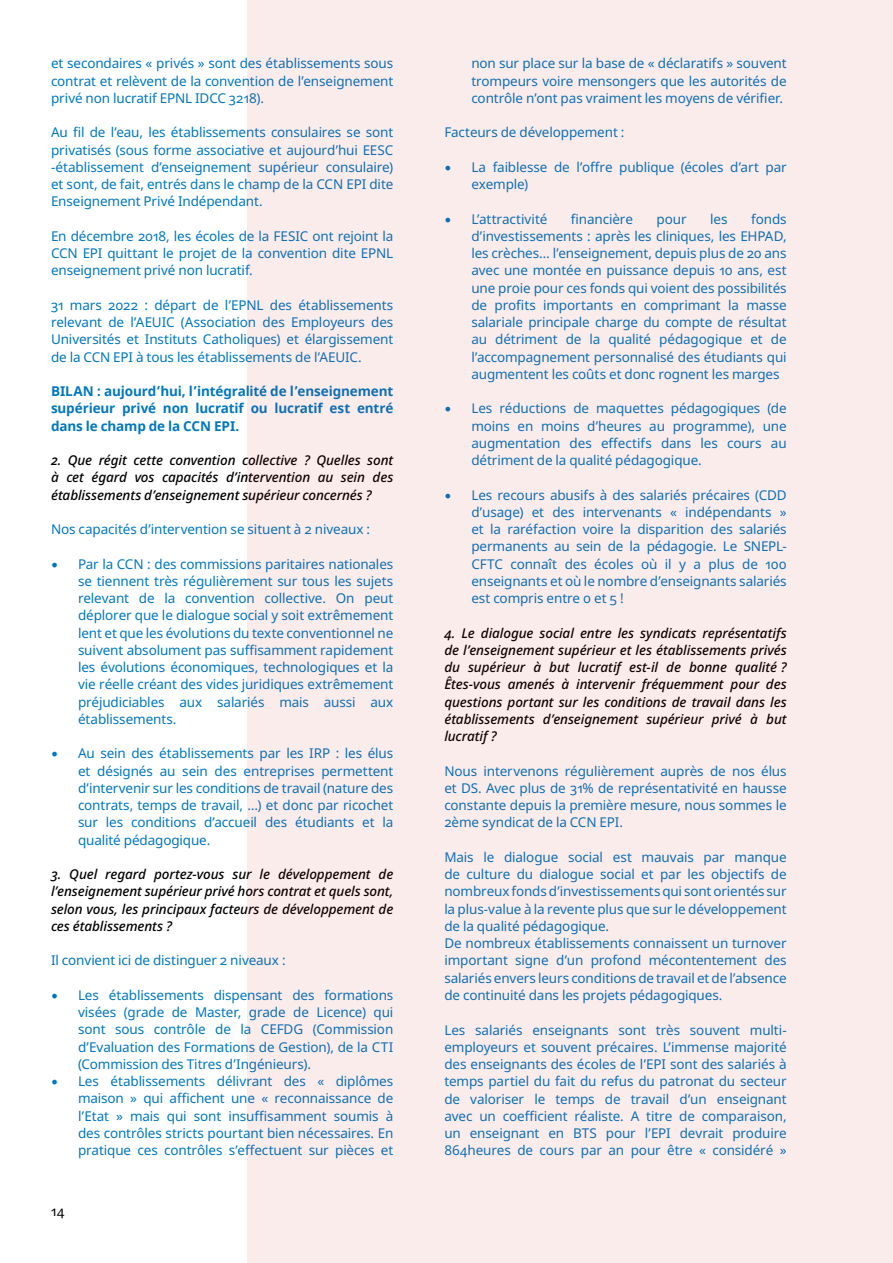
<style>
.page{position:relative;width:893px;height:1263px;background:#fff}
.page>*{position:absolute;margin:0;border:0;box-sizing:border-box;transform-origin:0 0}
.t1{font:13.5px/17.2px "Noto Sans";letter-spacing:-.01em;color:#0077c0;text-align:justify}
.t2{font:italic 500 13.5px/17.2px "Noto Sans";letter-spacing:-.01em;color:#000;text-align:justify}
.t3{font:700 13.5px/17.2px "Noto Sans";letter-spacing:-.01em;color:#0077c0;text-align:justify}
.t4{font:13.5px "Noto Sans";color:#000}
.s1{font-family:"Minion Pro";font-size:18px}
</style>
<div class="page">
<div style="left:248px;top:0;width:645px;height:1263px;background:#fbecec"></div>
<p class="t1" style="left:51px;top:55px;width:344px">et secondaires « privés » sont des établissements sous contrat et relèvent de la convention de l’enseignement privé non lucratif EPNL IDCC 3218).</p>
<p class="t1" style="left:51px;top:124px;width:344px">Au fil de l’eau, les établissements consulaires se sont privatisés (sous forme associative et aujourd’hui EESC -établissement d’enseignement supérieur consulaire) et sont, de fait, entrés dans le champ de la CCN EPI dite Enseignement Privé Indépendant.</p>
<p class="t1" style="left:51px;top:228px;width:344px">En décembre 2018, les écoles de la FESIC ont rejoint la CCN EPI quittant le projet de la convention dite EPNL enseignement privé non lucratif.</p>
<p class="t1" style="left:51px;top:297px;width:344px">31 mars 2022 : départ de l’EPNL des établissements relevant de l’AEUIC (Association des Employeurs des Universités et Instituts Catholiques) et élargissement de la CCN EPI à tous les établissements de l’AEUIC.</p>
<p class="t3" style="left:51px;top:383px;width:344px">BILAN : aujourd’hui, l’intégralité de l’enseignement supérieur privé non lucratif ou lucratif est entré dans le champ de la CCN EPI.</p>
<p class="t2" style="left:51px;top:452px;width:344px">2. Que régit cette convention collective ? Quelles sont à cet égard vos capacités d’intervention au sein des établissements d’enseignement supérieur concernés ?</p>
<p class="t1" style="left:51px;top:521px;width:321px">Nos capacités d’intervention se situent à 2 niveaux :</p>
<p class="t1" style="left:78px;top:555px;width:317px;text-indent:-27px"><span class="s1">•</span> Par la CCN : des commissions paritaires nationales se tiennent très régulièrement sur tous les sujets relevant de la convention collective. On peut déplorer que le dialogue social y soit extrêmement lent et que les évolutions du texte conventionnel ne suivent absolument pas suffisamment rapidement les évolutions économiques, technologiques et la vie réelle créant des vides juridiques extrêmement préjudiciables aux salariés mais aussi aux établissements.</p>
<p class="t1" style="left:78px;top:745px;width:317px;text-indent:-27px"><span class="s1">•</span> Au sein des établissements par les IRP : les élus et désignés au sein des entreprises permettent d’intervenir sur les conditions de travail (nature des contrats, temps de travail, …) et donc par ricochet sur les conditions d’accueil des étudiants et la qualité pédagogique.</p>
<p class="t2" style="left:51px;top:866px;width:344px">3. Quel regard portez-vous sur le développement de l’enseignement supérieur privé hors contrat et quels sont, selon vous, les principaux facteurs de développement de ces établissements ?</p>
<p class="t1" style="left:51px;top:952px;width:236px">Il convient ici de distinguer 2 niveaux :</p>
<p class="t1" style="left:78px;top:987px;width:317px;text-indent:-27px"><span class="s1">•</span> Les établissements dispensant des formations visées (grade de Master, grade de Licence) qui sont sous contrôle de la CEFDG (Commission d’Evaluation des Formations de Gestion), de la CTI (Commission des Titres d’Ingénieurs).</p>
<p class="t1" style="left:78px;top:1073px;width:317px;text-indent:-27px"><span class="s1">•</span> Les établissements délivrant des « diplômes maison » qui affichent une « reconnaissance de l’Etat » mais qui sont insuffisamment soumis à des contrôles stricts pourtant bien nécessaires. En pratique ces contrôles s’effectuent sur pièces et</p>
<p class="t4" style="left:51px;top:1201px;width:15px">14</p>
<p class="t1" style="left:471px;top:55px;width:317px">non sur place sur la base de « déclaratifs » souvent trompeurs voire mensongers que les autorités de contrôle n’ont pas vraiment les moyens de vérifier.</p>
<p class="t1" style="left:444px;top:124px;width:182px">Facteurs de développement :</p>
<p class="t1" style="left:471px;top:159px;width:317px;text-indent:-27px"><span class="s1">•</span> La faiblesse de l’offre publique (écoles d’art par exemple)</p>
<p class="t1" style="left:444px;top:210px;width:104px"><span class="s1">•</span> L’attractivité</p>
<p class="t1" style="left:571px;top:210px;width:63px">financière</p>
<p class="t1" style="left:657px;top:210px;width:32px">pour</p>
<p class="t1" style="left:710px;top:210px;width:19px">les</p>
<p class="t1" style="left:471px;top:210px;width:317px;text-indent:280px">fonds d’investissements : après les cliniques, les EHPAD, les crèches… l’enseignement, depuis plus de 20 ans avec une montée en puissance depuis 10 ans, est une proie pour ces fonds qui voient des possibilités de profits importants en comprimant la masse salariale principale charge du compte de résultat au détriment de la qualité pédagogique et de l’accompagnement personnalisé des étudiants qui augmentent les coûts et donc rognent les marges</p>
<p class="t1" style="left:471px;top:400px;width:317px;text-indent:-27px"><span class="s1">•</span> Les réductions de maquettes pédagogiques (de moins en moins d’heures au programme), une augmentation des effectifs dans les cours au détriment de la qualité pédagogique.</p>
<p class="t1" style="left:471px;top:486px;width:317px;text-indent:-27px"><span class="s1">•</span> Les recours abusifs à des salariés précaires (CDD d’usage) et des intervenants « indépendants » et la raréfaction voire la disparition des salariés permanents au sein de la pédagogie. Le SNEPL-CFTC connaît des écoles où il y a plus de 100 enseignants et où le nombre d’enseignants salariés est compris entre 0 et 5 !</p>
<p class="t2" style="left:444px;top:624px;width:344px">4. Le dialogue social entre les syndicats représentatifs de l’enseignement supérieur et les établissements privés du supérieur à but lucratif est-il de bonne qualité ?<br>Êtes-vous amenés à intervenir fréquemment pour des questions portant sur les conditions de travail dans les établissements d’enseignement supérieur privé à but lucratif ?</p>
<p class="t1" style="left:444px;top:762px;width:344px">Nous intervenons régulièrement auprès de nos élus et DS. Avec plus de 31% de représentativité en hausse constante depuis la première mesure, nous sommes le 2ème syndicat de la CCN EPI.</p>
<p class="t1" style="left:444px;top:849px;width:344px;text-align:left">Mais le dialogue social est mauvais par manque de culture du dialogue social et par les objectifs de nombreux fonds d’investissements qui sont orientés sur la plus-value à la revente plus que sur le développement de la qualité pédagogique.<br>De nombreux établissements connaissent un turnover important signe d’un profond mécontentement des salariés envers leurs conditions de travail et de l’absence de continuité dans les projets pédagogiques.</p>
<p class="t1" style="left:444px;top:1021px;width:344px">Les salariés enseignants sont très souvent multi&shy;employeurs et souvent précaires. L’immense majorité des enseignants des écoles de l’EPI sont des salariés à temps partiel du fait du refus du patronat du secteur de valoriser le temps de travail d’un enseignant avec un coefficient réaliste. A titre de comparaison, un enseignant en BTS pour l’EPI devrait produire 864heures de cours par an pour être « considéré »</p>
</div>
